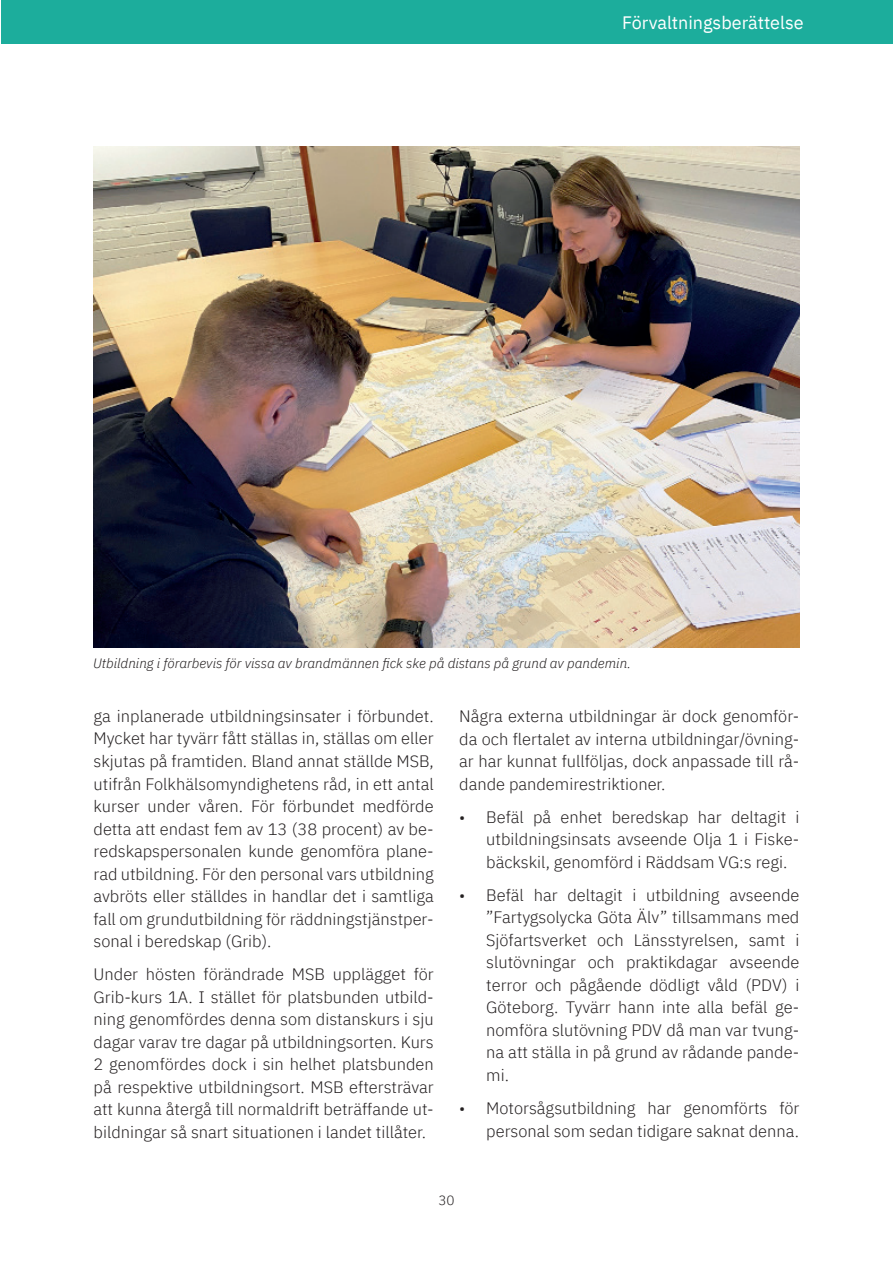
<style>
.page{position:relative;width:893px;height:1263px;background:#fff}
.page>*{position:absolute;margin:0;border:0;box-sizing:border-box;transform-origin:0 0}
.t1{font:18px "IBM Plex Sans";color:#fff}
.t2{font:300 16.5px/22.5px "IBM Plex Sans";color:#231f20;text-align:justify}
.t3{font:italic 300 13.5px "IBM Plex Sans";color:#231f20}
.t4{font:300 13.5px "IBM Plex Sans";color:#231f20}
</style>
<div class="page">
<div style="left:2px;top:0;width:891px;height:43px;background:#1cad9c"></div>
<img style="left:94px;top:146px;width:705px;height:502px">
<p class="t1" style="left:622px;top:8px;width:183px">Förvaltningsberättelse</p>
<p class="t3" style="left:93px;top:653px;width:539px">Utbildning i förarbevis för vissa av brandmännen fick ske på distans på grund av pandemin.</p>
<p class="t2" style="left:94px;top:703px;width:342px">ga inplanerade utbildningsinsater i förbundet.<br>Mycket har tyvärr fått ställas in, ställas om eller skjutas på framtiden. Bland annat ställde MSB, utifrån Folkhälsomyndighetens råd, in ett antal kurser under våren. För förbundet medförde detta att endast fem av 13 (38 procent) av be&shy;redskapspersonalen kunde genomföra plane&shy;rad utbildning. För den personal vars utbildning avbröts eller ställdes in handlar det i samtliga fall om grundutbildning för räddningstjänstper&shy;sonal i beredskap (Grib).</p>
<p class="t2" style="left:94px;top:962px;width:342px">Under hösten förändrade MSB upplägget för Grib-kurs 1A. I stället för platsbunden utbild&shy;ning genomfördes denna som distanskurs i sju dagar varav tre dagar på utbildningsorten. Kurs 2 genomfördes dock i sin helhet platsbunden på respektive utbildningsort. MSB eftersträvar att kunna återgå till normaldrift beträffande ut&shy;bildningar så snart situationen i landet tillåter.</p>
<p class="t2" style="left:459px;top:704px;width:342px">Några externa utbildningar är dock genomför&shy;da och flertalet av interna utbildningar/övning&shy;ar har kunnat fullföljas, dock anpassade till rå&shy;dande pandemirestriktioner.</p>
<p class="t2" style="left:486px;top:804px;width:315px;text-indent:-27px">• Befäl på enhet beredskap har deltagit i utbildningsinsats avseende Olja 1 i Fiske&shy;bäckskil, genomförd i Räddsam VG:s regi.</p>
<p class="t2" style="left:486px;top:882px;width:315px;text-indent:-27px">• Befäl har deltagit i utbildning avseende ”Fartygsolycka Göta Älv” tillsammans med Sjöfartsverket och Länsstyrelsen, samt i slutövningar och praktikdagar avseende terror och pågående dödligt våld (PDV) i Göteborg. Tyvärr hann inte alla befäl ge&shy;nomföra slutövning PDV då man var tvung&shy;na att ställa in på grund av rådande pande&shy;mi.</p>
<p class="t2" style="left:459px;top:1095px;width:342px;text-align:right">• Motorsågsutbildning har genomförts för personal som sedan tidigare saknat denna.</p>
<p class="t4" style="left:438px;top:1190px;width:18px">30</p>
</div>
